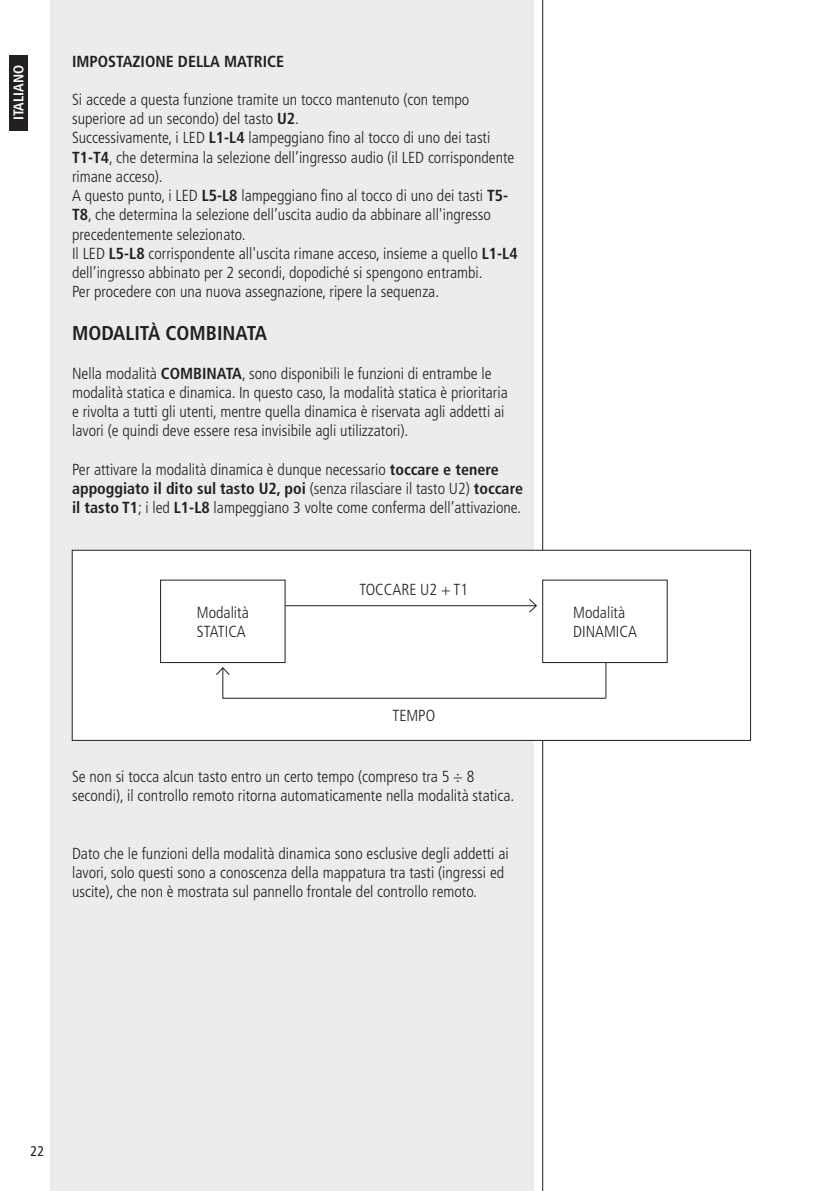
<style>
.page{position:relative;width:840px;height:1191px;background:#fff}
.page>*{position:absolute;margin:0;border:0;box-sizing:border-box;transform-origin:0 0}
.t1{font:700 condensed 20px "Frutiger LT Std";color:#231f20}
.t2{font:300 condensed 16px/19.2px "Frutiger LT Std";color:#231f20}
.t3{font:700 condensed 16px "Frutiger LT Std";color:#231f20}
.t4{font:700 condensed 14px "Frutiger LT Std";color:#fff}
.t5{font:condensed 14px "Frutiger LT Std";color:#231f20}
.s1{font-weight:700}
</style>
<div class="page">
<div style="left:51px;top:0;width:482px;height:1191px;background:#ececee"></div>
<hr style="left:542px;top:0;width:1px;height:1191px;background:#231f20">
<div style="left:9px;top:55px;width:18px;height:75px;background:#231f20"></div>
<div style="left:72px;top:550px;width:678px;height:190px;background:#fff"></div>
<div style="left:72px;top:550px;width:678px;height:190px;border:1px solid #231f20"></div>
<div style="left:160px;top:579px;width:125px;height:84px;border:1px solid #231f20"></div>
<div style="left:542px;top:579px;width:125px;height:84px;border:1px solid #231f20"></div>
<hr style="left:285px;top:605px;width:251px;height:1px;background:#231f20">
<svg style="left:527px;top:599px;width:10px;height:14px"></svg>
<svg style="left:216px;top:667px;width:390px;height:32px"></svg>
<hr style="left:605px;top:663px;width:1px;height:35px;background:#231f20">
<p class="t4" style="left:10px;top:120px;width:57px;rotate:-90deg">ITALIANO</p>
<p class="t3" style="left:72px;top:52px;width:213px">IMPOSTAZIONE DELLA MATRICE</p>
<p class="t2" style="left:72px;top:90px;width:447px">Si accede a questa funzione tramite un tocco mantenuto (con tempo superiore ad un secondo) del tasto <span class="s1">U2</span>.<br>Successivamente, i LED <span class="s1">L1-L4</span> lampeggiano fino al tocco di uno dei tasti <span class="s1">T1-T4</span>, che determina la selezione dell’ingresso audio (il LED corrispondente rimane acceso).<br>A questo punto, i LED <span class="s1">L5-L8</span> lampeggiano fino al tocco di uno dei tasti <span class="s1">T5- T8</span>, che determina la selezione dell’uscita audio da abbinare all'ingresso precedentemente selezionato.<br>Il LED <span class="s1">L5-L8</span> corrispondente all'uscita rimane acceso, insieme a quello <span class="s1">L1-L4 </span>dell’ingresso abbinato per 2 secondi, dopodiché si spengono entrambi.<br>Per procedere con una nuova assegnazione, ripere la sequenza.</p>
<p class="t1" style="left:72px;top:321px;width:196px">MODALITÀ COMBINATA</p>
<p class="t2" style="left:72px;top:364px;width:437px">Nella modalità <span class="s1">COMBINATA</span>, sono disponibili le funzioni di entrambe le modalità statica e dinamica. In questo caso, la modalità statica è prioritaria e rivolta a tutti gli utenti, mentre quella dinamica è riservata agli addetti ai lavori (e quindi deve essere resa invisibile agli utilizzatori).</p>
<p class="t2" style="left:72px;top:460px;width:452px">Per attivare la modalità dinamica è dunque necessario <span class="s1">toccare e tenere appoggiato il dito sul tasto U2, poi</span> (senza rilasciare il tasto U2) <span class="s1">toccare il tasto T1</span>; i led <span class="s1">L1-L8</span> lampeggiano 3 volte come conferma dell’attivazione.</p>
<p class="t2" style="left:197px;top:603px;width:53px">Modalità<br>STATICA</p>
<p class="t2" style="left:359px;top:580px;width:110px">TOCCARE U2 + T1</p>
<p class="t2" style="left:392px;top:706px;width:44px">TEMPO</p>
<p class="t2" style="left:72px;top:767px;width:443px">Se non si tocca alcun tasto entro un certo tempo (compreso tra 5 ÷ 8 secondi), il controllo remoto ritorna automaticamente nella modalità statica.</p>
<p class="t2" style="left:72px;top:844px;width:438px">Dato che le funzioni della modalità dinamica sono esclusive degli addetti ai lavori, solo questi sono a conoscenza della mappatura tra tasti (ingressi ed uscite), che non è mostrata sul pannello frontale del controllo remoto.</p>
<p class="t2" style="left:573px;top:603px;width:65px">Modalità<br>DINAMICA</p>
<p class="t5" style="left:31px;top:1142px;width:15px">22</p>
</div>
